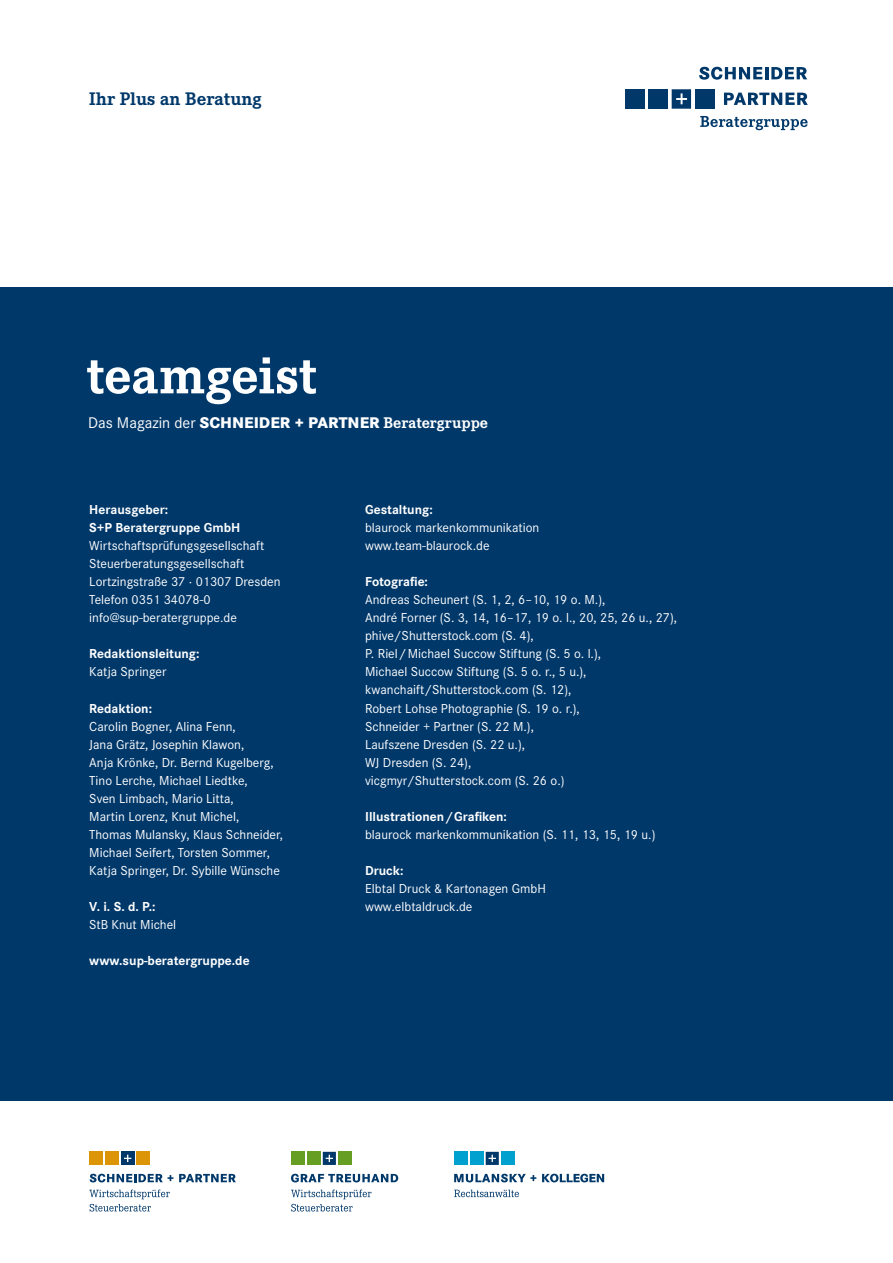
<style>
.page{position:relative;width:893px;height:1263px;background:#fff}
.page>*{position:absolute;margin:0;border:0;box-sizing:border-box;transform-origin:0 0}
.H1_-_Cover{font:700 54px "Corporate E";color:#fff}
.P_-_Titel-_Ihr_Plus{font:700 18.9px "Corporate E";color:#00386a}
.P_-_Titel_-_Das_Maga{font:800 16.05px "Corporate S";color:#fff}
.P_-_Impressum_-_Flie{font:13.5px "Corporate S";color:#fff}
.P_-_Impressum_-_Herv{font:700 13.5px "Corporate S";color:#fff}
.P_-_Impressum_-_Herv-2{font:13.5px/18px "Corporate S";color:#fff}
.s1{font-weight:400}
.s2{font-family:"Corporate E";font-weight:700}
.s3{font-weight:700}
</style>
<div class="page">
<div style="left:0;top:287px;width:893px;height:814px;background:#00386a"></div>
<svg style="left:724px;top:93px;width:84px;height:12px"></svg>
<svg style="left:699px;top:67px;width:108px;height:13px"></svg>
<svg style="left:700px;top:116px;width:108px;height:14px"></svg>
<div style="left:648px;top:89px;width:20px;height:20px;background:#00386a"></div>
<div style="left:695px;top:89px;width:19px;height:20px;background:#00386a"></div>
<div style="left:625px;top:89px;width:19px;height:20px;background:#00386a"></div>
<svg style="left:672px;top:89px;width:19px;height:20px"></svg>
<svg style="left:90px;top:1174px;width:83px;height:8px"></svg>
<svg style="left:179px;top:1174px;width:57px;height:8px"></svg>
<svg style="left:89px;top:1189px;width:81px;height:22px"></svg>
<div style="left:105px;top:1152px;width:14px;height:13px;background:#db9506"></div>
<div style="left:137px;top:1152px;width:13px;height:13px;background:#db9506"></div>
<div style="left:90px;top:1152px;width:13px;height:13px;background:#db9506"></div>
<div style="left:121px;top:1152px;width:13px;height:13px;background:#00386a"></div>
<svg style="left:124px;top:1155px;width:7px;height:7px"></svg>
<div style="left:470px;top:1152px;width:13px;height:13px;background:#00a0cf"></div>
<div style="left:501px;top:1152px;width:14px;height:13px;background:#00a0cf"></div>
<div style="left:454px;top:1152px;width:13px;height:13px;background:#00a0cf"></div>
<svg style="left:486px;top:1152px;width:13px;height:13px"></svg>
<svg style="left:454px;top:1174px;width:82px;height:8px"></svg>
<svg style="left:542px;top:1174px;width:62px;height:8px"></svg>
<svg style="left:454px;top:1190px;width:65px;height:7px"></svg>
<div style="left:307px;top:1152px;width:13px;height:13px;background:#669e24"></div>
<div style="left:339px;top:1152px;width:13px;height:13px;background:#669e24"></div>
<div style="left:291px;top:1152px;width:13px;height:13px;background:#669e24"></div>
<svg style="left:291px;top:1174px;width:107px;height:8px"></svg>
<svg style="left:291px;top:1189px;width:80px;height:22px"></svg>
<svg style="left:323px;top:1152px;width:13px;height:13px"></svg>
<p class="P_-_Titel-_Ihr_Plus" style="left:89px;top:87px;width:174px">Ihr Plus an Beratung</p>
<p class="H1_-_Cover" style="left:86px;top:340px;width:232px">teamgeist</p>
<p class="P_-_Titel_-_Das_Maga" style="left:88px;top:411px;width:401px"><span class="s1">Das Magazin der</span> SCHNEIDER + PARTNER <span class="s2">Beratergruppe</span></p>
<p class="P_-_Impressum_-_Herv" style="left:89px;top:501px;width:80px">Herausgeber:</p>
<p class="P_-_Impressum_-_Herv-2" style="left:89px;top:518px;width:177px"><span class="s3">S+P Beratergruppe GmbH<br></span>Wirtschaftsprüfungsgesellschaft<br>Steuerberatungsgesellschaft</p>
<p class="P_-_Impressum_-_Flie" style="left:89px;top:573px;width:193px">Lortzingstraße 37 · 01307 Dresden</p>
<p class="P_-_Impressum_-_Flie" style="left:89px;top:591px;width:123px">Telefon 0351 34078-0</p>
<p class="P_-_Impressum_-_Flie" style="left:89px;top:609px;width:149px">info@sup-beratergruppe.de</p>
<p class="P_-_Impressum_-_Herv" style="left:89px;top:645px;width:112px">Redaktionsleitung:</p>
<p class="P_-_Impressum_-_Flie" style="left:89px;top:663px;width:79px">Katja Springer</p>
<p class="P_-_Impressum_-_Herv" style="left:89px;top:699px;width:64px">Redaktion:</p>
<p class="P_-_Impressum_-_Flie" style="left:89px;top:717px;width:148px">Carolin Bogner, Alina Fenn,</p>
<p class="P_-_Impressum_-_Flie" style="left:89px;top:735px;width:156px">Jana Grätz, Josephin Klawon,</p>
<p class="P_-_Impressum_-_Flie" style="left:89px;top:753px;width:186px">Anja Krönke, Dr. Bernd Kugelberg,</p>
<p class="P_-_Impressum_-_Flie" style="left:89px;top:771px;width:160px">Tino Lerche, Michael Liedtke,</p>
<p class="P_-_Impressum_-_Flie" style="left:89px;top:789px;width:146px">Sven Limbach, Mario Litta,</p>
<p class="P_-_Impressum_-_Flie" style="left:89px;top:807px;width:151px">Martin Lorenz, Knut Michel,</p>
<p class="P_-_Impressum_-_Flie" style="left:89px;top:825px;width:195px">Thomas Mulansky, Klaus Schneider,</p>
<p class="P_-_Impressum_-_Flie" style="left:89px;top:843px;width:182px">Michael Seifert, Torsten Sommer,</p>
<p class="P_-_Impressum_-_Flie" style="left:89px;top:861px;width:192px">Katja Springer, Dr. Sybille Wünsche</p>
<p class="P_-_Impressum_-_Herv" style="left:89px;top:897px;width:68px">V. i. S. d. P.:</p>
<p class="P_-_Impressum_-_Flie" style="left:89px;top:915px;width:88px">StB Knut Michel</p>
<p class="P_-_Impressum_-_Herv" style="left:89px;top:951px;width:162px">www.sup-beratergruppe.de</p>
<p class="P_-_Impressum_-_Herv" style="left:365px;top:501px;width:69px">Gestaltung:</p>
<p class="P_-_Impressum_-_Flie" style="left:365px;top:519px;width:176px">blaurock markenkommunikation</p>
<p class="P_-_Impressum_-_Flie" style="left:365px;top:537px;width:126px">www.team-blaurock.de</p>
<p class="P_-_Impressum_-_Herv" style="left:365px;top:573px;width:64px">Fotografie:</p>
<p class="P_-_Impressum_-_Flie" style="left:365px;top:591px;width:242px">Andreas Scheunert (S. 1, 2, 6–10, 19 o. M.),</p>
<p class="P_-_Impressum_-_Flie" style="left:365px;top:609px;width:313px">André Forner (S. 3, 14, 16–17, 19 o. l., 20, 25, 26 u., 27),</p>
<p class="P_-_Impressum_-_Flie" style="left:365px;top:627px;width:170px">phive/Shutterstock.com (S. 4),</p>
<p class="P_-_Impressum_-_Flie" style="left:365px;top:645px;width:237px">P. Riel/Michael Succow Stiftung (S. 5 o. l.),</p>
<p class="P_-_Impressum_-_Flie" style="left:365px;top:663px;width:223px">Michael Succow Stiftung (S. 5 o. r., 5 u.),</p>
<p class="P_-_Impressum_-_Flie" style="left:365px;top:681px;width:208px">kwanchaift/Shutterstock.com (S. 12),</p>
<p class="P_-_Impressum_-_Flie" style="left:365px;top:699px;width:216px">Robert Lohse Photographie (S. 19 o. r.),</p>
<p class="P_-_Impressum_-_Flie" style="left:365px;top:717px;width:170px">Schneider + Partner (S. 22 M.),</p>
<p class="P_-_Impressum_-_Flie" style="left:365px;top:735px;width:161px">Laufszene Dresden (S. 22 u.),</p>
<p class="P_-_Impressum_-_Flie" style="left:365px;top:753px;width:108px">WJ Dresden (S. 24),</p>
<p class="P_-_Impressum_-_Flie" style="left:365px;top:771px;width:201px">vicgmyr/Shutterstock.com (S. 26 o.)</p>
<p class="P_-_Impressum_-_Herv" style="left:365px;top:807px;width:143px">Illustrationen/Grafiken:</p>
<p class="P_-_Impressum_-_Flie" style="left:365px;top:825px;width:292px">blaurock markenkommunikation (S. 11, 13, 15, 19 u.)</p>
<p class="P_-_Impressum_-_Herv" style="left:365px;top:861px;width:40px">Druck:</p>
<p class="P_-_Impressum_-_Flie" style="left:365px;top:879px;width:182px">Elbtal Druck &amp; Kartonagen GmbH</p>
<p class="P_-_Impressum_-_Flie" style="left:365px;top:897px;width:109px">www.elbtaldruck.de</p>
</div>
